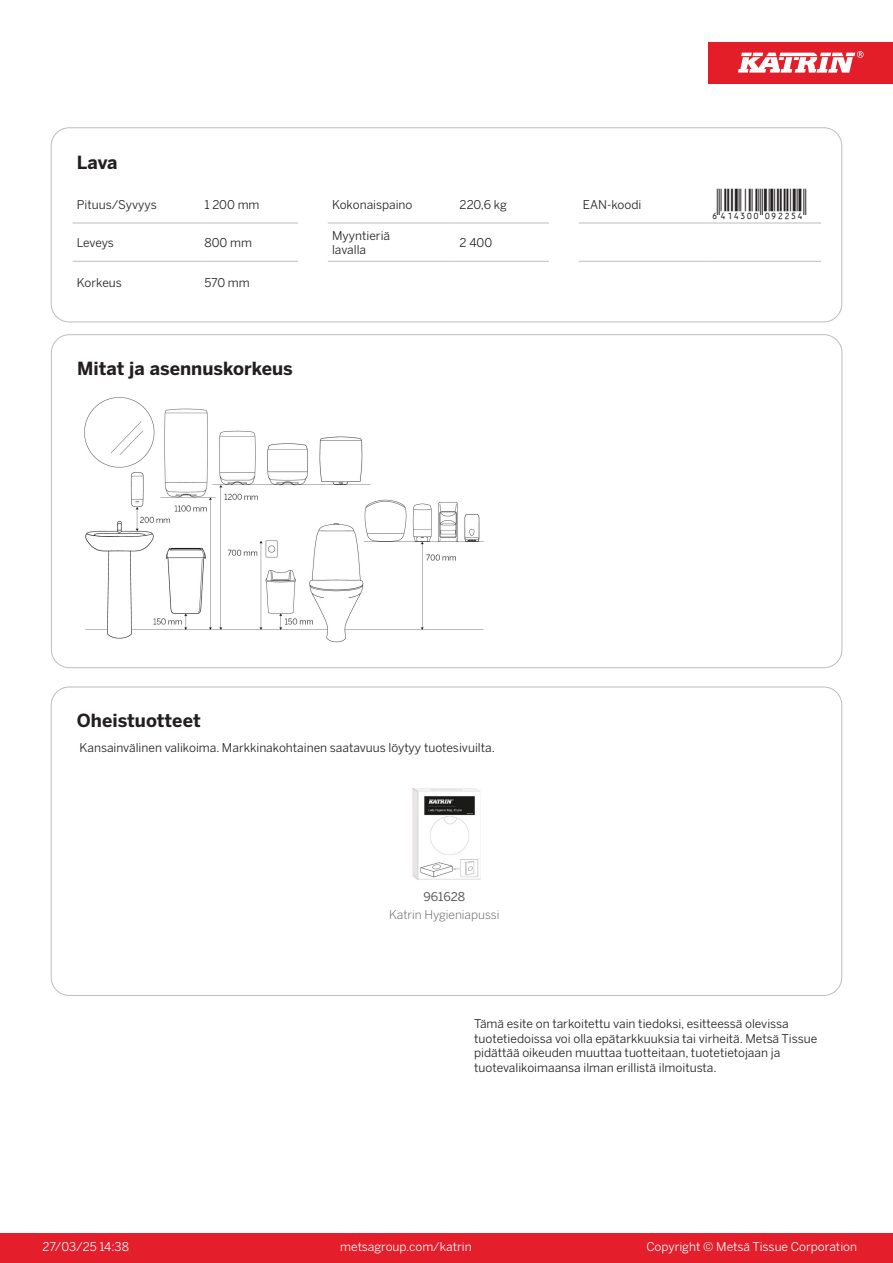
<style>
.page{position:relative;width:893px;height:1263px;background:#fff}
.page>*{position:absolute;margin:0;border:0;box-sizing:border-box;transform-origin:0 0}
.T_EAN{font:30px "Viisas EAN Matala";color:#231f20}
.T_TableHeader{font:700 18px "Benton Sans";color:#231f20}
.Disclaimer{font:12px/14.4px "Benton Sans";color:#231f20}
.T_TableBody{font:12px "Benton Sans";color:#231f20}
.t1{font:12px "Benton Sans";color:#fff}
.T_RelatedName{font:300 12px "Benton Sans";color:#57585a}
.T_RelatedCode{font:12px "Benton Sans";color:#57585a}
</style>
<div class="page">
<div style="left:0;top:1233px;width:893px;height:30px;background:#e41e2b"></div>
<div style="left:708px;top:43px;width:185px;height:41px;background:#e31e28"></div>
<svg style="left:738px;top:51px;width:126px;height:22px"></svg>
<hr style="left:73px;top:223px;width:127px;height:1px;background:#bcbdc0">
<hr style="left:200px;top:223px;width:98px;height:1px;background:#bcbdc0">
<hr style="left:328px;top:223px;width:127px;height:1px;background:#bcbdc0">
<hr style="left:455px;top:223px;width:94px;height:1px;background:#bcbdc0">
<hr style="left:579px;top:223px;width:127px;height:1px;background:#bcbdc0">
<hr style="left:706px;top:223px;width:115px;height:1px;background:#bcbdc0">
<hr style="left:73px;top:261px;width:127px;height:1px;background:#bcbdc0">
<hr style="left:200px;top:261px;width:98px;height:1px;background:#bcbdc0">
<hr style="left:328px;top:261px;width:127px;height:1px;background:#bcbdc0">
<hr style="left:455px;top:261px;width:94px;height:1px;background:#bcbdc0">
<hr style="left:579px;top:261px;width:127px;height:1px;background:#bcbdc0">
<hr style="left:706px;top:261px;width:115px;height:1px;background:#bcbdc0">
<div style="left:51px;top:128px;width:791px;height:194px;border:1px solid #bcbdc0;border-radius:18px"></div>
<img style="left:84px;top:397px;width:400px;height:246px">
<img style="left:412px;top:788px;width:69px;height:92px">
<p class="T_TableHeader" style="left:77px;top:151px;width:42px">Lava</p>
<p class="T_TableBody" style="left:77px;top:197px;width:81px">Pituus/Syvyys</p>
<p class="T_TableBody" style="left:204px;top:197px;width:57px">1 200 mm</p>
<p class="T_TableBody" style="left:332px;top:197px;width:82px">Kokonaispaino</p>
<p class="T_TableBody" style="left:460px;top:197px;width:49px">220,6 kg</p>
<p class="T_TableBody" style="left:583px;top:197px;width:60px">EAN-koodi</p>
<p class="T_EAN" style="left:710px;top:188px;width:97px">*6414300092254*</p>
<p class="T_TableBody" style="left:77px;top:235px;width:39px">Leveys</p>
<p class="T_TableBody" style="left:204px;top:235px;width:49px">800 mm</p>
<p class="T_TableBody" style="left:332px;top:228px;width:60px">Myyntieriä</p>
<p class="T_TableBody" style="left:332px;top:243px;width:36px">lavalla</p>
<p class="T_TableBody" style="left:460px;top:235px;width:34px">2 400</p>
<p class="T_TableBody" style="left:77px;top:276px;width:47px">Korkeus</p>
<p class="T_TableBody" style="left:204px;top:276px;width:47px">570 mm</p>
<p class="T_TableHeader" style="left:77px;top:357px;width:217px">Mitat ja asennuskorkeus</p>
<p class="T_TableHeader" style="left:77px;top:709px;width:125px">Oheistuotteet</p>
<p class="T_TableBody" style="left:80px;top:740px;width:417px">Kansainvälinen valikoima. Markkinakohtainen saatavuus löytyy tuotesivuilta.</p>
<p class="T_RelatedCode" style="left:423px;top:889px;width:43px">961628</p>
<p class="T_RelatedName" style="left:389px;top:907px;width:112px">Katrin Hygieniapussi</p>
<p class="Disclaimer" style="left:474px;top:1017px;width:345px">Tämä esite on tarkoitettu vain tiedoksi, esitteessä olevissa tuotetiedoissa voi olla epätarkkuuksia tai virheitä. Metsä Tissue pidättää oikeuden muuttaa tuotteitaan, tuotetietojaan ja tuotevalikoimaansa ilman erillistä ilmoitusta.</p>
<p class="t1" style="left:43px;top:1239px;width:88px">27/03/25 14:38</p>
<p class="t1" style="left:340px;top:1239px;width:133px">metsagroup.com/katrin</p>
<p class="t1" style="left:646px;top:1239px;width:212px">Copyright © Metsä Tissue Corporation</p>
</div>
